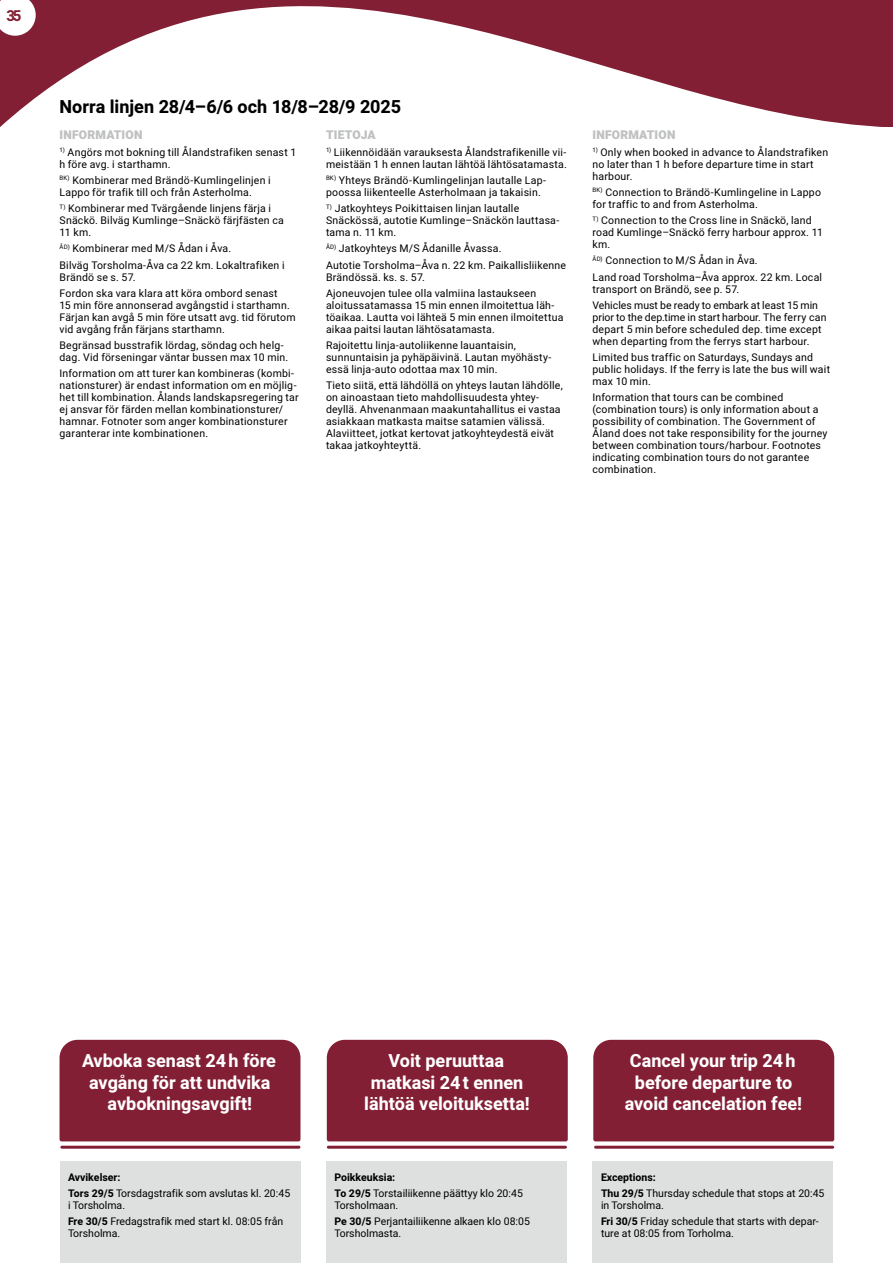
<style>
.page{position:relative;width:893px;height:1263px;background:#fff}
.page>*{position:absolute;margin:0;border:0;box-sizing:border-box;transform-origin:0 0}
.t1{font:700 18px/21.6px "Heebo";color:#fff;text-align:center}
.t2{font:700 18px "Heebo";color:#000}
.t3{font:700 15px "Heebo";color:#831f35}
.t4{font:900 12px "Heebo";letter-spacing:.015em;color:#bfc0c1}
.t5{font:10.5px/12px "Heebo";letter-spacing:.02em;color:#000}
.t6{font:10.5px/16.2px "Heebo";color:#000}
.s1{font-weight:700}
</style>
<div class="page">
<svg style="left:0;top:0;width:893px;height:127px"></svg>
<svg style="left:0;top:0;width:36px;height:36px"></svg>
<div style="left:60px;top:1161px;width:240px;height:102px;background:#dedfdf"></div>
<div style="left:326px;top:1161px;width:241px;height:102px;background:#dedfdf"></div>
<div style="left:592px;top:1161px;width:241px;height:102px;background:#dedfdf"></div>
<div style="left:60px;top:1040px;width:240px;height:101px;background:#831f35"></div>
<hr style="left:62px;top:1146px;width:237px;height:3px;background:#831f35">
<hr style="left:328px;top:1146px;width:237px;height:3px;background:#831f35">
<hr style="left:596px;top:1146px;width:237px;height:3px;background:#831f35">
<div style="left:327px;top:1040px;width:241px;height:101px;background:#831f35"></div>
<div style="left:593px;top:1040px;width:241px;height:101px;background:#831f35"></div>
<h2 class="t3" style="left:6px;top:5px;width:16px">35</h2>
<h1 class="t2" style="left:60px;top:94px;width:343px">Norra linjen 28/4–6/6 och 18/8–28/9 2025</h1>
<p class="t4" style="left:60px;top:127px;width:84px">INFORMATION</p>
<p class="t5" style="left:60px;top:146px;width:238px"><sup>1)</sup> Angörs mot bokning till Ålandstrafiken senast 1 h före avg. i starthamn.</p>
<p class="t5" style="left:60px;top:174px;width:213px"><sup>BK)</sup> Kombinerar med Brändö-Kumlingelinjen i<br>Lappo för trafik till och från Asterholma.</p>
<p class="t5" style="left:60px;top:202px;width:226px"><sup>T)</sup> Kombinerar med Tvärgående linjens färja i<br>Snäckö. Bilväg Kumlinge–Snäckö färjfästen ca<br>11 km.</p>
<p class="t5" style="left:60px;top:240px;width:226px;line-height:16.2px"><sup>ÅD)</sup> Kombinerar med M/S Ådan i Åva.<br>Bilväg Torsholma-Åva ca 22 km. Lokaltrafiken i</p>
<p class="t5" style="left:60px;top:269px;width:220px;line-height:16.2px">Brändö se s. 57.<br>Fordon ska vara klara att köra ombord senast</p>
<p class="t5" style="left:60px;top:299px;width:238px">15 min före annonserad avgångstid i starthamn.<br>Färjan kan avgå 5 min före utsatt avg. tid förutom vid avgång från färjans starthamn.</p>
<p class="t5" style="left:60px;top:339px;width:230px">Begränsad busstrafik lördag, söndag och helg&shy;dag. Vid förseningar väntar bussen max 10 min.</p>
<p class="t5" style="left:60px;top:368px;width:241px">Information om att turer kan kombineras (kombi&shy;nationsturer) är endast information om en möjlig&shy;het till kombination. Ålands landskapsregering tar ej ansvar för färden mellan kombinationsturer/ hamnar. Fotnoter som anger kombinationsturer garanterar inte kombinationen.</p>
<p class="t4" style="left:326px;top:127px;width:51px">TIETOJA</p>
<p class="t5" style="left:326px;top:146px;width:242px"><sup>1)</sup> Liikennöidään varauksesta Ålandstrafikenille vii&shy;meistään 1 h ennen lautan lähtöä lähtösatamasta.</p>
<p class="t5" style="left:326px;top:174px;width:222px"><sup>BK)</sup> Yhteys Brändö-Kumlingelinjan lautalle Lap&shy;poossa liikenteelle Asterholmaan ja takaisin.</p>
<p class="t5" style="left:326px;top:202px;width:235px"><sup>T)</sup> Jatkoyhteys Poikittaisen linjan lautalle<br>Snäckössä, autotie Kumlinge–Snäckön lauttasa&shy;tama n. 11 km.</p>
<p class="t5" style="left:326px;top:240px;width:242px;line-height:16.2px"><sup>ÅD)</sup> Jatkoyhteys M/S Ådanille Åvassa.<br>Autotie Torsholma–Åva n. 22 km. Paikallisliikenne</p>
<p class="t5" style="left:326px;top:269px;width:212px;line-height:16.2px">Brändössä. ks. s. 57.<br>Ajoneuvojen tulee olla valmiina lastaukseen</p>
<p class="t5" style="left:326px;top:299px;width:239px">aloitussatamassa 15 min ennen ilmoitettua läh&shy;töaikaa. Lautta voi lähteä 5 min ennen ilmoitettua aikaa paitsi lautan lähtösatamasta.</p>
<p class="t5" style="left:326px;top:339px;width:227px">Rajoitettu linja-autoliikenne lauantaisin, sunnuntaisin ja pyhäpäivinä. Lautan myöhästy&shy;essä linja-auto odottaa max 10 min.</p>
<p class="t5" style="left:326px;top:380px;width:238px">Tieto siitä, että lähdöllä on yhteys lautan lähdölle, on ainoastaan tieto mahdollisuudesta yhtey&shy;deyllä. Ahvenanmaan maakuntahallitus ei vastaa asiakkaan matkasta maitse satamien välissä.<br>Alaviitteet, jotkat kertovat jatkoyhteydestä eivät takaa jatkoyhteyttä.</p>
<p class="t4" style="left:592px;top:127px;width:84px">INFORMATION</p>
<p class="t5" style="left:592px;top:146px;width:237px"><sup>1)</sup> Only when booked in advance to Ålandstrafiken no later than 1 h before departure time in start harbour.</p>
<p class="t5" style="left:592px;top:186px;width:230px"><sup>BK)</sup> Connection to Brändö-Kumlingeline in Lappo for traffic to and from Asterholma.</p>
<p class="t5" style="left:592px;top:214px;width:232px"><sup>T)</sup> Connection to the Cross line in Snäckö, land road Kumlinge–Snäckö ferry harbour approx. 11 km.</p>
<p class="t5" style="left:592px;top:252px;width:231px;line-height:16.2px"><sup>ÅD)</sup> Connection to M/S Ådan in Åva.<br>Land road Torsholma–Åva approx. 22 km. Local</p>
<p class="t5" style="left:592px;top:281px;width:227px;line-height:16.2px">transport on Brändö, see p. 57.<br>Vehicles must be ready to embark at least 15 min</p>
<p class="t5" style="left:592px;top:311px;width:235px">prior to the dep.time in start harbour. The ferry can depart 5 min before scheduled dep. time except when departing from the ferrys start harbour.</p>
<p class="t5" style="left:592px;top:351px;width:239px">Limited bus traffic on Saturdays, Sundays and public holidays. If the ferry is late the bus will wait max 10 min.</p>
<p class="t5" style="left:592px;top:392px;width:237px">Information that tours can be combined (combination tours) is only information about a possibility of combination. The Government of Åland does not take responsibility for the journey between combination tours/harbour. Footnotes indicating combination tours do not garantee combination.</p>
<h1 class="t1" style="left:82px;top:1050px;width:196px">Avboka senast 24h före avgång för att undvika avbokningsavgift!</h1>
<h1 class="t1" style="left:364px;top:1050px;width:167px">Voit peruuttaa matkasi 24t ennen lähtöä veloituksetta!</h1>
<h1 class="t1" style="left:625px;top:1050px;width:179px">Cancel your trip 24h before departure to avoid cancelation fee!</h1>
<p class="t6" style="left:68px;top:1169px;width:224px"><span class="s1">Avvikelser:<br>Tors 29/5</span> Torsdagstrafik som avslutas kl. 20:45</p>
<p class="t6" style="left:68px;top:1197px;width:217px">i Torsholma.<br><span class="s1">Fre 30/5</span> Fredagstrafik med start kl. 08:05 från</p>
<p class="t6" style="left:68px;top:1225px;width:54px">Torsholma.</p>
<p class="t6" style="left:334px;top:1169px;width:190px"><span class="s1">Poikkeuksia:<br>To 29/5</span> Torstailiikenne päättyy klo 20:45</p>
<p class="t6" style="left:334px;top:1197px;width:197px">Torsholmaan.<br><span class="s1">Pe 30/5</span> Perjantailiikenne alkaen klo 08:05</p>
<p class="t6" style="left:334px;top:1225px;width:68px">Torsholmasta.</p>
<p class="t6" style="left:601px;top:1169px;width:225px"><span class="s1">Exceptions:<br>Thu 29/5</span> Thursday schedule that stops at 20:45</p>
<p class="t6" style="left:601px;top:1197px;width:219px">in Torsholma.<br><span class="s1">Fri 30/5</span> Friday schedule that starts with depar-</p>
<p class="t6" style="left:601px;top:1225px;width:134px">ture at 08:05 from Torholma.</p>
</div>
